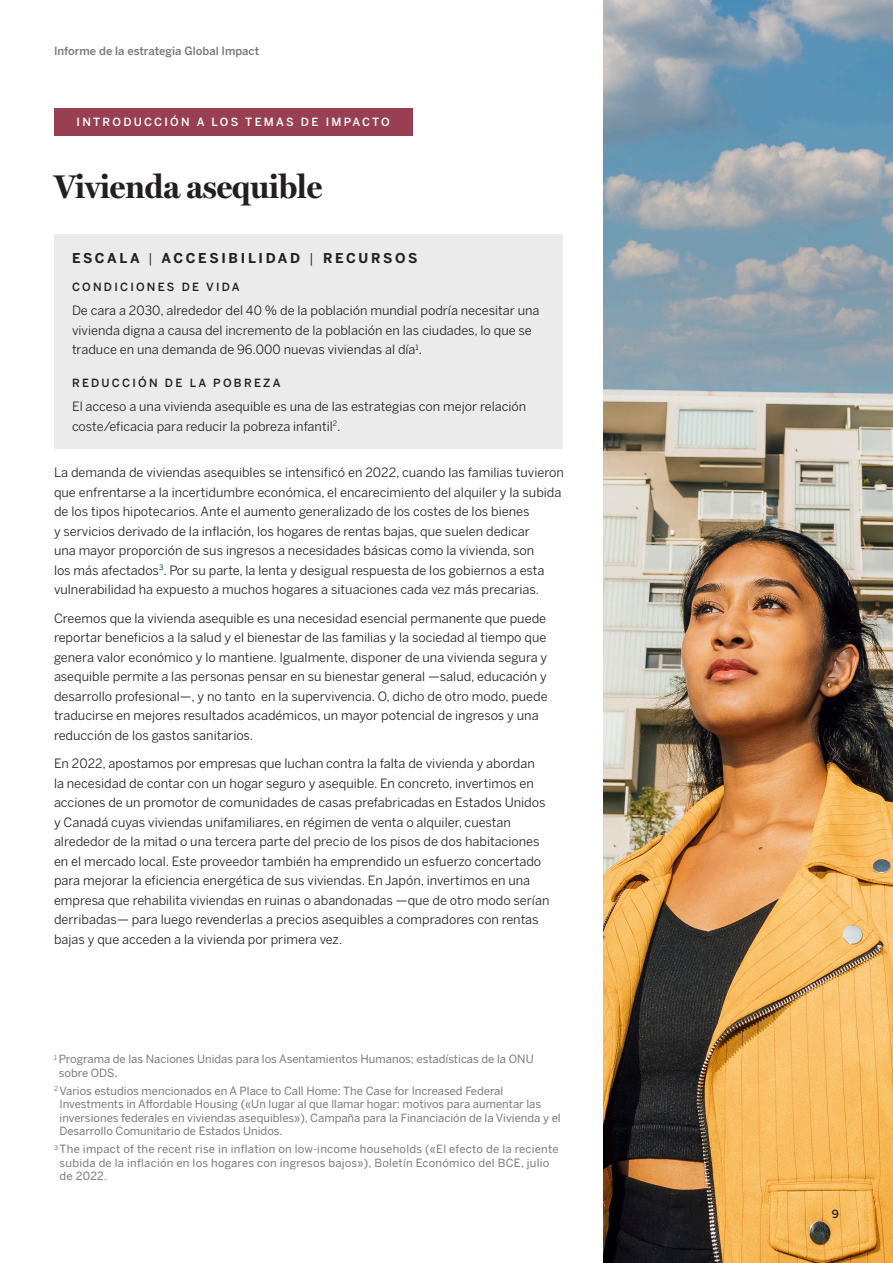
<style>
.page{position:relative;width:893px;height:1263px;background:#fff}
.page>*{position:absolute;margin:0;border:0;box-sizing:border-box;transform-origin:0 0}
.Headline_1_no_TOC{font:700 33px "Miller Display";color:#231f20}
.Subhead_1_-_Black{font:700 13.5px "Benton Sans";letter-spacing:.195em;color:#231f20}
.Body_Copy_-_Black{font:12.75px/19.5px "Benton Sans";color:#231f20}
.Legal_-_Gray{font:11.25px/13.5px "Benton Sans";color:#76787b}
.Legal_-_Gray-2{font:11.25px/13.5px "Benton Sans";letter-spacing:.02em;color:#76787b}
.Subhead_2_-_Black{font:500 11.25px "Benton Sans";letter-spacing:.2em;color:#231f20}
.t1{font:500 11.25px "Benton Sans";color:#76787b}
.Subhead_2_-_White{font:500 11.25px "Benton Sans";letter-spacing:.2em;color:#fff}
.s1{font-weight:400}
</style>
<div class="page">
<div style="left:54px;top:108px;width:358px;height:27px;background:#983f54"></div>
<div style="left:54px;top:234px;width:509px;height:214px;background:#ebebec"></div>
<img style="left:603px;top:0;width:290px;height:1263px">
<p class="t1" style="left:54px;top:42px;width:207px">Informe de la estrategia Global Impact</p>
<p class="Subhead_2_-_White" style="left:77px;top:114px;width:315px">INTRODUCCIÓN A LOS TEMAS DE IMPACTO</p>
<p class="Headline_1_no_TOC" style="left:54px;top:160px;width:270px">Vivienda asequible</p>
<p class="Subhead_1_-_Black" style="left:72px;top:248px;width:347px">ESCALA <span class="s1">|</span> ACCESIBILIDAD <span class="s1">|</span> RECURSOS</p>
<p class="Subhead_2_-_Black" style="left:72px;top:279px;width:169px">CONDICIONES DE VIDA</p>
<p class="Body_Copy_-_Black" style="left:72px;top:300px;width:469px">De cara a 2030, alrededor del 40 % de la población mundial podría necesitar una vivienda digna a causa del incremento de la población en las ciudades, lo que se traduce en una demanda de 96.000 nuevas viviendas al día<sup>1</sup>.</p>
<p class="Subhead_2_-_Black" style="left:72px;top:375px;width:210px">REDUCCIÓN DE LA POBREZA</p>
<p class="Body_Copy_-_Black" style="left:72px;top:396px;width:456px">El acceso a una vivienda asequible es una de las estrategias con mejor relación coste/eficacia para reducir la pobreza infantil<sup>2</sup>.</p>
<p class="Body_Copy_-_Black" style="left:54px;top:462px;width:511px">La demanda de viviendas asequibles se intensificó en 2022, cuando las familias tuvieron que enfrentarse a la incertidumbre económica, el encarecimiento del alquiler y la subida de los tipos hipotecarios. Ante el aumento generalizado de los costes de los bienes<br>y servicios derivado de la inflación, los hogares de rentas bajas, que suelen dedicar<br>una mayor proporción de sus ingresos a necesidades básicas como la vivienda, son<br>los más afectados<sup>3</sup>. Por su parte, la lenta y desigual respuesta de los gobiernos a esta vulnerabilidad ha expuesto a muchos hogares a situaciones cada vez más precarias.</p>
<p class="Body_Copy_-_Black" style="left:54px;top:607px;width:495px">Creemos que la vivienda asequible es una necesidad esencial permanente que puede reportar beneficios a la salud y el bienestar de las familias y la sociedad al tiempo que genera valor económico y lo mantiene. Igualmente, disponer de una vivienda segura y asequible permite a las personas pensar en su bienestar general —salud, educación y desarrollo profesional—, y no tanto en la supervivencia. O, dicho de otro modo, puede traducirse en mejores resultados académicos, un mayor potencial de ingresos y una reducción de los gastos sanitarios.</p>
<p class="Body_Copy_-_Black" style="left:54px;top:753px;width:497px">En 2022, apostamos por empresas que luchan contra la falta de vivienda y abordan<br>la necesidad de contar con un hogar seguro y asequible. En concreto, invertimos en acciones de un promotor de comunidades de casas prefabricadas en Estados Unidos y Canadá cuyas viviendas unifamiliares, en régimen de venta o alquiler, cuestan alrededor de la mitad o una tercera parte del precio de los pisos de dos habitaciones en el mercado local. Este proveedor también ha emprendido un esfuerzo concertado para mejorar la eficiencia energética de sus viviendas. En Japón, invertimos en una empresa que rehabilita viviendas en ruinas o abandonadas —que de otro modo serían derribadas— para luego revenderlas a precios asequibles a compradores con rentas bajas y que acceden a la vivienda por primera vez.</p>
<p class="Legal_-_Gray" style="left:59px;top:1052px;width:476px;text-indent:-5px"><sup>1</sup> Programa de las Naciones Unidas para los Asentamientos Humanos; estadísticas de la ONU sobre ODS.</p>
<p class="Legal_-_Gray" style="left:60px;top:1083px;width:503px;text-indent:-5px"><sup>2</sup> Varios estudios mencionados en A Place to Call Home: The Case for Increased Federal Investments in Affordable Housing («Un lugar al que llamar hogar: motivos para aumentar las inversiones federales en viviendas asequibles»), Campaña para la Financiación de la Vivienda y el Desarrollo Comunitario de Estados Unidos.</p>
<p class="Legal_-_Gray-2" style="left:60px;top:1142px;width:501px;text-indent:-5px"><sup>3</sup> The impact of the recent rise in inflation on low-income households («El efecto de la reciente subida de la inflación en los hogares con ingresos bajos»), Boletín Económico del BCE, julio de 2022.</p>
<p class="Subhead_2_-_Black" style="left:832px;top:1205px;width:9px">9</p>
</div>
